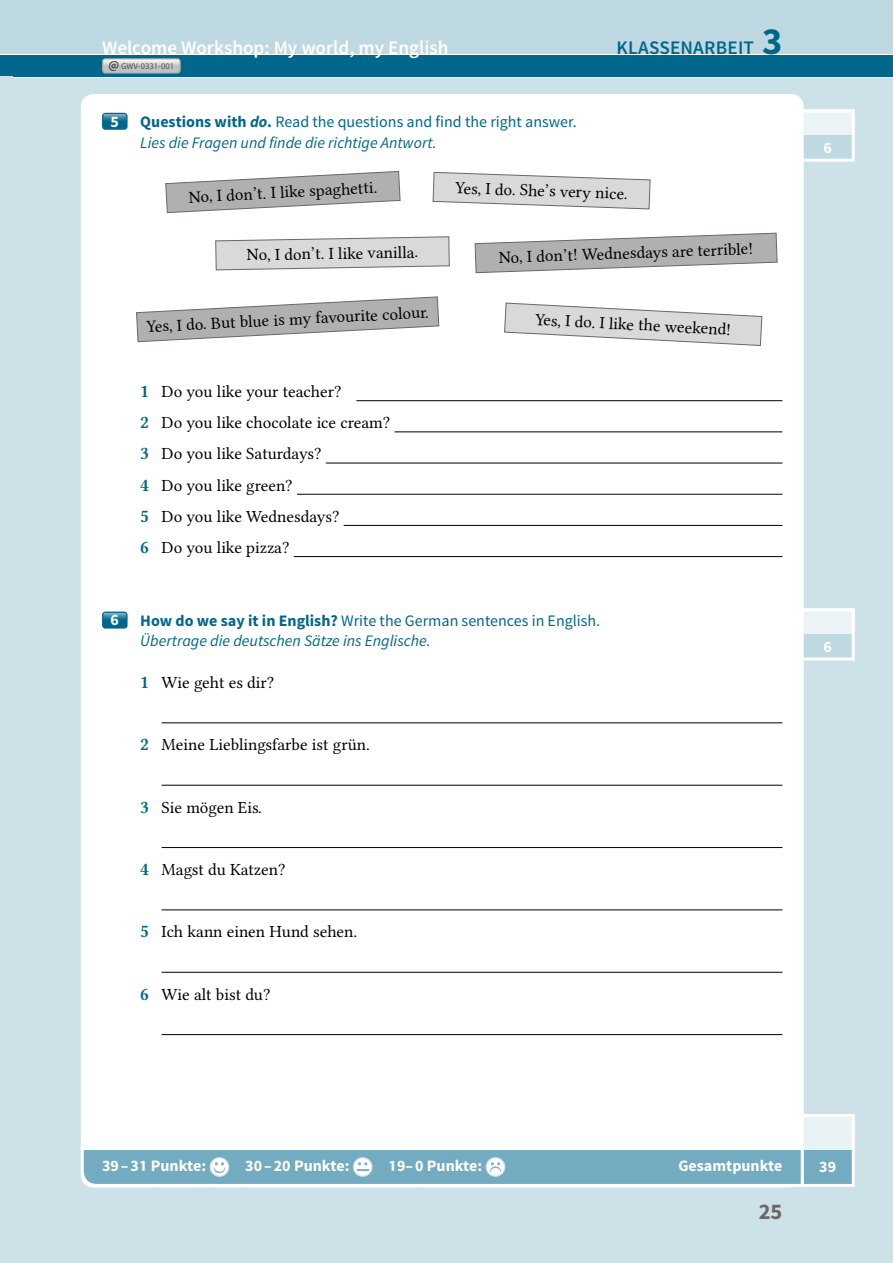
<style>
.page{position:relative;width:893px;height:1263px;background:#fff}
.page>*{position:absolute;margin:0;border:0;box-sizing:border-box;transform-origin:0 0}
.t1{font:700 22.35px "bs Sirah Sans 1";color:#686867}
.t2{font:600 19.2px "bs Sirah Sans 1";color:#fff}
.t3{font:600 19.2px "bs Sirah Sans 1";letter-spacing:.01em;color:#00678c}
.t4{font:16.05px/31.2px "bs Levanto Serif 1";color:#000}
.t5{font:italic 16.05px/20.9px "bs Sirah Sans 1";color:#00678c}
.t6{font:700 16.05px "bs Sirah Sans 1";color:#fff}
.t7{font:8.85px "bs Sirah Sans 1";color:#4e4e4d}
.s1{font-weight:700;font-size:12px}
.s2{font-weight:700;font-style:normal}
.s3{font-weight:700}
.s4{font-style:normal}
.s5{font-weight:700;font-size:38.4px}
.s6{font-weight:700;color:#00678c}
</style>
<div class="page">
<div style="left:0;top:78px;width:893px;height:1185px;background:#cce1e8"></div>
<div style="left:0;top:0;width:893px;height:54px;background:#bfd9e2"></div>
<div style="left:0;top:55px;width:893px;height:22px;background:#00678c"></div>
<div style="left:102px;top:58px;width:79px;height:16px;background:linear-gradient(to right,#b2b3b3,#b3b4b4);border-radius:3px"></div>
<div style="left:103px;top:60px;width:76px;height:12px;background:#c0c1c1;border-radius:3px"></div>
<svg style="left:103px;top:60px;width:76px;height:6px"></svg>
<div style="left:0;top:77px;width:13px;height:1186px;background:#cce1e8"></div>
<div style="left:81px;top:94px;width:723px;height:1093px;background:#fff;border-radius:13px"></div>
<hr style="left:356px;top:400px;width:426px;height:1px;background:#000">
<hr style="left:394px;top:431px;width:388px;height:1px;background:#000">
<hr style="left:326px;top:463px;width:456px;height:1px;background:#000">
<hr style="left:297px;top:494px;width:485px;height:1px;background:#000">
<hr style="left:344px;top:525px;width:438px;height:1px;background:#000">
<hr style="left:294px;top:556px;width:488px;height:1px;background:#000">
<hr style="left:162px;top:722px;width:620px;height:1px;background:#000">
<hr style="left:162px;top:785px;width:620px;height:1px;background:#000">
<hr style="left:162px;top:847px;width:620px;height:1px;background:#000">
<hr style="left:162px;top:909px;width:620px;height:1px;background:#000">
<hr style="left:162px;top:972px;width:620px;height:1px;background:#000">
<hr style="left:162px;top:1034px;width:620px;height:1px;background:#000">
<div style="left:102px;top:113px;width:26px;height:17px;background:#00678c;border-radius:3px"></div>
<svg style="left:103px;top:114px;width:23px;height:7px"></svg>
<svg style="left:803px;top:108px;width:52px;height:55px"></svg>
<svg style="left:803px;top:110px;width:52px;height:25px"></svg>
<div style="left:102px;top:611px;width:26px;height:18px;background:#00678c;border-radius:3px"></div>
<svg style="left:103px;top:613px;width:23px;height:7px"></svg>
<svg style="left:803px;top:607px;width:52px;height:55px"></svg>
<svg style="left:803px;top:608px;width:52px;height:26px"></svg>
<svg style="left:165px;top:171px;width:236px;height:42px"></svg>
<svg style="left:215px;top:236px;width:235px;height:35px;background:#d7d7d7"></svg>
<svg style="left:474px;top:232px;width:304px;height:41px"></svg>
<svg style="left:504px;top:302px;width:259px;height:44px"></svg>
<svg style="left:136px;top:296px;width:304px;height:46px"></svg>
<svg style="left:432px;top:172px;width:219px;height:38px"></svg>
<svg style="left:80px;top:1113px;width:775px;height:75px"></svg>
<p class="t2" style="left:102px;top:35px;width:348px">Welcome Workshop: My world, my English</p>
<p class="t7" style="left:108px;top:60px;width:67px"><span class="s1">@</span> GWV-0331-001</p>
<p class="t6" style="left:111px;top:111px;width:10px">5</p>
<p class="t5" style="left:140px;top:112px;width:438px"><span class="s2">Questions with</span> <span class="s3">do</span><span class="s2">.</span> <span class="s4">Read the questions and find the right answer.<br></span>Lies die Fragen und finde die richtige Antwort.</p>
<p class="t3" style="left:617px;top:35px;width:167px">Klassenarbeit <span class="s5">3</span></p>
<p class="t4" style="left:188px;top:182px;width:190px;rotate:-3deg">No, I don’t. I like spaghetti.</p>
<p class="t4" style="left:456px;top:173px;width:174px;rotate:2deg">Yes, I do. She’s very nice.</p>
<p class="t4" style="left:246px;top:240px;width:173px;rotate:-1deg">No, I don’t. I like vanilla.</p>
<p class="t4" style="left:498px;top:243px;width:256px;rotate:-2deg">No, I don’t! Wednesdays are terrible!</p>
<p class="t4" style="left:146px;top:312px;width:284px;rotate:-3deg">Yes, I do. But blue is my favourite colour.</p>
<p class="t4" style="left:140px;top:377px;width:251px"><span class="s6">1</span> Do you like your teacher?<br><span class="s6">2</span> Do you like chocolate ice cream?<br><span class="s6">3</span> Do you like Saturdays?<br><span class="s6">4</span> Do you like green?<br><span class="s6">5</span> Do you like Wednesdays?<br><span class="s6">6</span> Do you like pizza?</p>
<p class="t4" style="left:536px;top:305px;width:198px;rotate:3deg">Yes, I do. I like the weekend!</p>
<p class="t6" style="left:110px;top:610px;width:10px">6</p>
<p class="t5" style="left:140px;top:611px;width:461px"><span class="s2">How do we say it in English?</span> <span class="s4">Write the German sentences in English.<br></span>Übertrage die deutschen Sätze ins Englische.</p>
<p class="t4" style="left:140px;top:668px;width:136px"><span class="s6">1</span> Wie geht es dir?</p>
<p class="t4" style="left:140px;top:730px;width:231px"><span class="s6">2</span> Meine Lieblingsfarbe ist grün.</p>
<p class="t4" style="left:140px;top:792px;width:123px"><span class="s6">3</span> Sie mögen Eis.</p>
<p class="t4" style="left:140px;top:855px;width:147px"><span class="s6">4</span> Magst du Katzen?</p>
<p class="t4" style="left:140px;top:917px;width:218px"><span class="s6">5</span> Ich kann einen Hund sehen.</p>
<p class="t4" style="left:140px;top:979px;width:132px"><span class="s6">6</span> Wie alt bist du?</p>
<p class="t6" style="left:823px;top:137px;width:10px">6</p>
<p class="t6" style="left:823px;top:636px;width:10px">6</p>
<p class="t6" style="left:102px;top:1156px;width:106px">39–31 Punkte:</p>
<p class="t6" style="left:245px;top:1156px;width:106px">30–20 Punkte:</p>
<p class="t6" style="left:389px;top:1156px;width:95px">19–0 Punkte:</p>
<p class="t6" style="left:678px;top:1156px;width:106px">Gesamtpunkte</p>
<p class="t6" style="left:819px;top:1156px;width:18px">39</p>
<h1 class="t1" style="left:759px;top:1197px;width:25px">25</h1>
</div>
